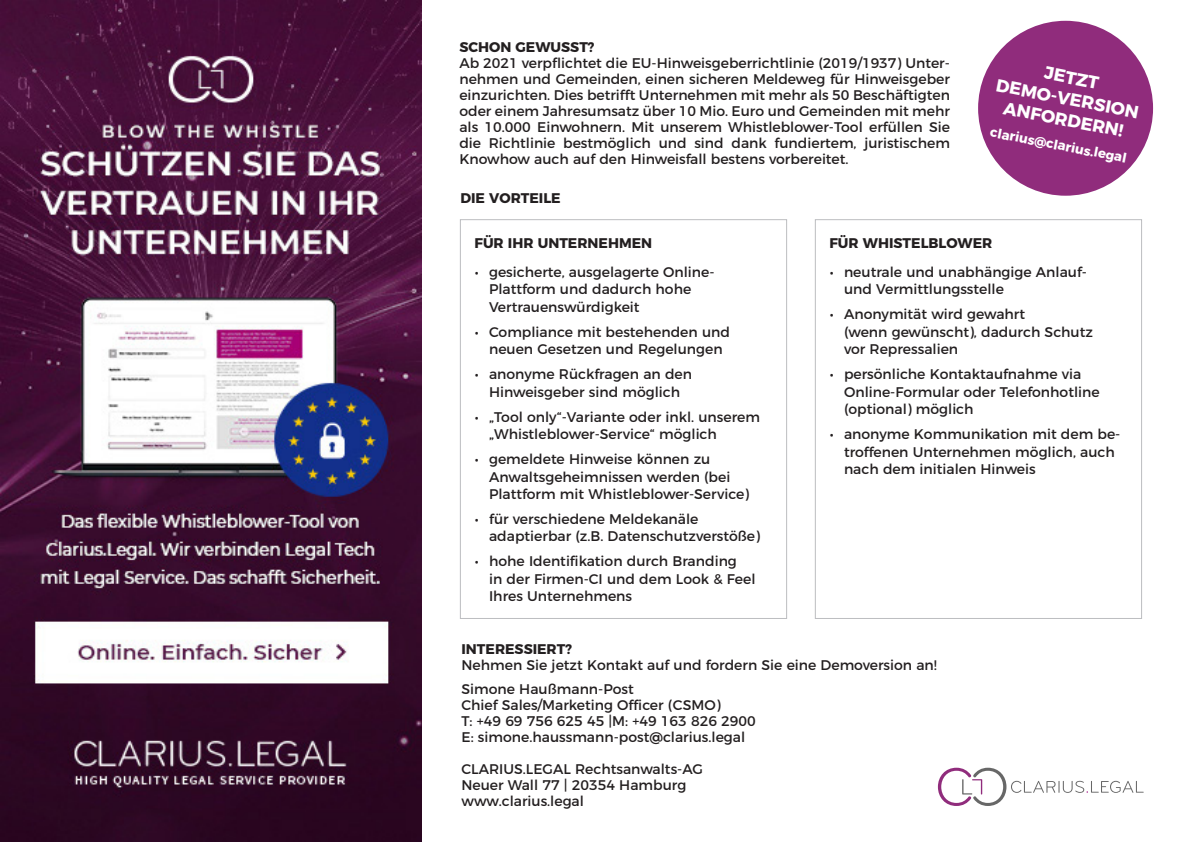
<style>
.page{position:relative;width:1191px;height:842px;background:#fff}
.page>*{position:absolute;margin:0;border:0;box-sizing:border-box;transform-origin:0 0}
.t1{font:700 17.6px/21.2px "Montserrat";color:#fff;text-align:center}
.t2{font:14px/17.5px "Montserrat";color:#231f20}
.t3{font:700 14px "Montserrat";color:#231f20}
.t4{font:700 13.2px "Montserrat";color:#fff}
</style>
<div class="page">
<div style="left:815px;top:219px;width:327px;height:400px;border:1px solid #bcbdc0"></div>
<div style="left:460px;top:219px;width:327px;height:400px;border:1px solid #bcbdc0"></div>
<img style="left:0;top:0;width:421px;height:842px">
<div style="left:978px;top:21px;width:175px;height:175px;background:#902c7c;border-radius:50%"></div>
<svg style="left:938px;top:768px;width:205px;height:38px"></svg>
<p class="t3" style="left:459px;top:35px;width:137px">SCHON GEWUSST?</p>
<p class="t2" style="left:459px;top:54px;width:492px;line-height:16px;text-align:justify">Ab 2021 verpflichtet die EU-Hinweisgeberrichtlinie (2019/1937) Unter&shy;nehmen und Gemeinden, einen sicheren Meldeweg für Hinweisgeber einzurichten. Dies betrifft Unternehmen mit mehr als 50 Beschäftigten oder einem Jahresumsatz über 10 Mio. Euro und Gemeinden mit mehr als 10.000 Einwohnern. Mit unserem Whistleblower-Tool erfüllen Sie die Richtlinie bestmöglich und sind dank fundiertem, juristischem Knowhow auch auf den Hinweisfall bestens vorbereitet.</p>
<p class="t3" style="left:460px;top:187px;width:102px">DIE VORTEILE</p>
<p class="t1" style="left:1046px;top:61px;width:56px;rotate:11deg">JETZT</p>
<p class="t1" style="left:998px;top:73px;width:146px;rotate:11deg">DEMO-VERSION<br>ANFORDERN!</p>
<p class="t4" style="left:992px;top:121px;width:140px;rotate:11deg">clarius@clarius.legal</p>
<p class="t3" style="left:474px;top:231px;width:179px">FÜR IHR UNTERNEHMEN</p>
<p class="t3" style="left:829px;top:231px;width:164px">FÜR WHISTELBLOWER</p>
<p class="t2" style="left:489px;top:262px;width:227px;text-indent:-14px">• gesicherte, ausgelagerte Online-<br>Plattform und dadurch hohe<br>Vertrauenswürdigkeit</p>
<p class="t2" style="left:475px;top:322px;width:256px;text-align:center">• Compliance mit bestehenden und neuen Gesetzen und Regelungen</p>
<p class="t2" style="left:475px;top:364px;width:219px;text-align:center">• anonyme Rückfragen an den<br>Hinweisgeber sind möglich</p>
<p class="t2" style="left:489px;top:407px;width:272px;text-indent:-14px">• „Tool only“-Variante oder inkl. unserem „Whistleblower-Service“ möglich</p>
<p class="t2" style="left:489px;top:449px;width:261px;text-indent:-14px">• gemeldete Hinweise können zu<br>Anwaltsgeheimnissen werden (bei<br>Plattform mit Whistleblower-Service)</p>
<p class="t2" style="left:489px;top:509px;width:272px;text-indent:-14px">• für verschiedene Meldekanäle adaptierbar (z.B. Datenschutzverstöße)</p>
<p class="t2" style="left:489px;top:551px;width:268px;text-indent:-14px">• hohe Identifikation durch Branding<br>in der Firmen-CI und dem Look &amp; Feel<br>Ihres Unternehmens</p>
<p class="t2" style="left:844px;top:262px;width:244px;text-indent:-14px">• neutrale und unabhängige Anlauf&shy;und Vermittlungsstelle</p>
<p class="t2" style="left:844px;top:304px;width:250px;text-indent:-14px">• Anonymität wird gewahrt<br>(wenn gewünscht), dadurch Schutz vor Repressalien</p>
<p class="t2" style="left:844px;top:364px;width:257px;text-indent:-14px">• persönliche Kontaktaufnahme via<br>Online-Formular oder Telefonhotline (optional) möglich</p>
<p class="t2" style="left:844px;top:424px;width:278px;text-indent:-14px">• anonyme Kommunikation mit dem be&shy;troffenen Unternehmen möglich, auch nach dem initialen Hinweis</p>
<p class="t3" style="left:461px;top:637px;width:112px">INTERESSIERT?</p>
<p class="t2" style="left:461px;top:655px;width:477px">Nehmen Sie jetzt Kontakt auf und fordern Sie eine Demoversion an!</p>
<p class="t2" style="left:461px;top:679px;width:174px">Simone Haußmann-Post</p>
<p class="t2" style="left:461px;top:695px;width:260px">Chief Sales/Marketing Officer (CSMO)</p>
<p class="t2" style="left:461px;top:711px;width:296px">T: +49 69 756 625 45 |M: +49 163 826 2900</p>
<p class="t2" style="left:461px;top:727px;width:285px">E: simone.haussmann-post@clarius.legal</p>
<p class="t2" style="left:461px;top:759px;width:243px">CLARIUS.LEGAL Rechtsanwalts-AG</p>
<p class="t2" style="left:461px;top:775px;width:226px">Neuer Wall 77 | 20354 Hamburg</p>
<p class="t2" style="left:461px;top:791px;width:124px">www.clarius.legal</p>
</div>
